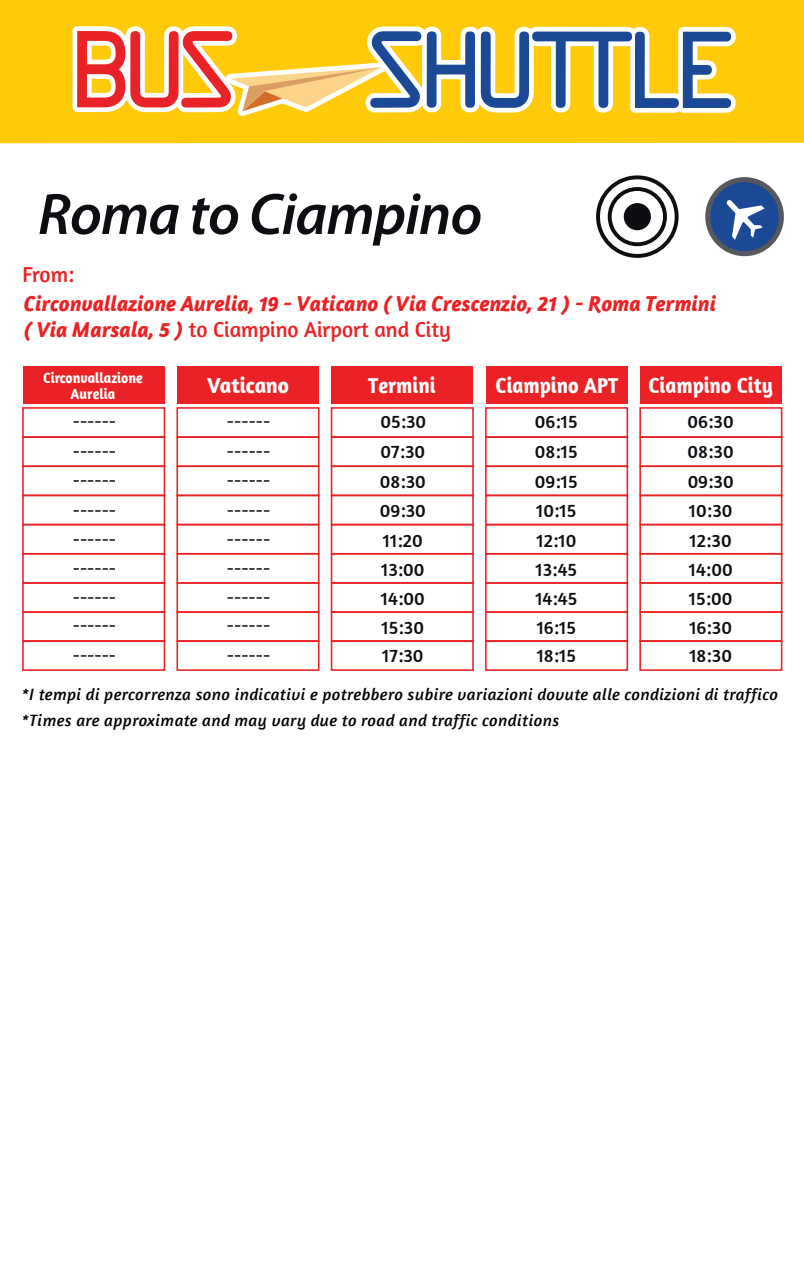
<style>
.page{position:relative;width:804px;height:1270px;background:#fff}
.page>*{position:absolute;margin:0;border:0;box-sizing:border-box;transform-origin:0 0}
.t1{font:italic 600 58.95px "Myriad Pro";letter-spacing:-.015em;color:#0f0c12}
.t2{font:italic 700 22.05px/25.8px "Amaranth";color:#ea2225}
.t3{font:700 22.05px "Amaranth";color:#fff;scale:.92 1}
.t4{font:700 22.05px "Amaranth";color:#fff}
.t5{font:22.05px "Amaranth";color:#ea2225}
.t6{font:18.9px/29.1px "Amaranth";color:#0f0c12;text-align:justify}
.t7{font:italic 16.65px/25.8px "Amaranth";letter-spacing:.03em;color:#000}
.t8{font:700 15px/16.5px "Amaranth";color:#fff;text-align:center;scale:.92 1}
.s1{font-weight:400;font-style:normal}
</style>
<div class="page">
<div style="left:639px;top:366px;width:142px;height:38px;background:#ea2225"></div>
<div style="left:22px;top:407px;width:143px;height:31px;border:2px solid #ea2225"></div>
<div style="left:23px;top:366px;width:141px;height:38px;background:#ea2225"></div>
<div style="left:22px;top:436px;width:143px;height:31px;border:2px solid #ea2225"></div>
<div style="left:22px;top:465px;width:143px;height:31px;border:2px solid #ea2225"></div>
<div style="left:22px;top:494px;width:143px;height:31px;border:2px solid #ea2225"></div>
<div style="left:22px;top:524px;width:143px;height:30px;border:2px solid #ea2225"></div>
<div style="left:22px;top:553px;width:143px;height:30px;border:2px solid #ea2225"></div>
<div style="left:22px;top:582px;width:143px;height:31px;border:2px solid #ea2225"></div>
<div style="left:22px;top:611px;width:143px;height:31px;border:2px solid #ea2225"></div>
<div style="left:177px;top:366px;width:141px;height:38px;background:#ea2225"></div>
<div style="left:176px;top:407px;width:143px;height:31px;border:2px solid #ea2225"></div>
<div style="left:176px;top:436px;width:143px;height:31px;border:2px solid #ea2225"></div>
<div style="left:176px;top:465px;width:143px;height:31px;border:2px solid #ea2225"></div>
<div style="left:176px;top:494px;width:143px;height:31px;border:2px solid #ea2225"></div>
<div style="left:176px;top:524px;width:143px;height:30px;border:2px solid #ea2225"></div>
<div style="left:176px;top:553px;width:143px;height:30px;border:2px solid #ea2225"></div>
<div style="left:176px;top:582px;width:143px;height:31px;border:2px solid #ea2225"></div>
<div style="left:176px;top:611px;width:143px;height:31px;border:2px solid #ea2225"></div>
<div style="left:331px;top:366px;width:142px;height:38px;background:#ea2225"></div>
<div style="left:330px;top:407px;width:143px;height:31px;border:2px solid #ea2225"></div>
<div style="left:330px;top:436px;width:143px;height:31px;border:2px solid #ea2225"></div>
<div style="left:330px;top:465px;width:143px;height:31px;border:2px solid #ea2225"></div>
<div style="left:330px;top:494px;width:143px;height:31px;border:2px solid #ea2225"></div>
<div style="left:330px;top:524px;width:143px;height:30px;border:2px solid #ea2225"></div>
<div style="left:330px;top:553px;width:143px;height:30px;border:2px solid #ea2225"></div>
<div style="left:330px;top:582px;width:143px;height:31px;border:2px solid #ea2225"></div>
<div style="left:330px;top:611px;width:143px;height:31px;border:2px solid #ea2225"></div>
<div style="left:485px;top:366px;width:142px;height:38px;background:#ea2225"></div>
<div style="left:485px;top:407px;width:142px;height:31px;border:2px solid #ea2225"></div>
<div style="left:485px;top:436px;width:142px;height:31px;border:2px solid #ea2225"></div>
<div style="left:485px;top:465px;width:142px;height:31px;border:2px solid #ea2225"></div>
<div style="left:485px;top:494px;width:142px;height:31px;border:2px solid #ea2225"></div>
<div style="left:485px;top:524px;width:142px;height:30px;border:2px solid #ea2225"></div>
<div style="left:485px;top:553px;width:142px;height:30px;border:2px solid #ea2225"></div>
<div style="left:485px;top:582px;width:142px;height:31px;border:2px solid #ea2225"></div>
<div style="left:485px;top:611px;width:142px;height:31px;border:2px solid #ea2225"></div>
<div style="left:639px;top:407px;width:143px;height:31px;border:2px solid #ea2225"></div>
<div style="left:639px;top:436px;width:143px;height:31px;border:2px solid #ea2225"></div>
<div style="left:639px;top:465px;width:143px;height:31px;border:2px solid #ea2225"></div>
<div style="left:639px;top:494px;width:143px;height:31px;border:2px solid #ea2225"></div>
<div style="left:639px;top:524px;width:143px;height:30px;border:2px solid #ea2225"></div>
<div style="left:639px;top:553px;width:143px;height:30px;border:2px solid #ea2225"></div>
<div style="left:639px;top:582px;width:143px;height:31px;border:2px solid #ea2225"></div>
<div style="left:639px;top:611px;width:143px;height:31px;border:2px solid #ea2225"></div>
<div style="left:705px;top:177px;width:78px;height:79px;background:#56585d;border-radius:50%"></div>
<div style="left:710px;top:182px;width:68px;height:69px;background:#1c4995;border-radius:50%"></div>
<svg style="left:726px;top:200px;width:38px;height:40px"></svg>
<div style="left:623px;top:203px;width:27px;height:27px;background:#0f0c12;border-radius:50%"></div>
<div style="left:607px;top:187px;width:59px;height:59px;border:4px solid #0f0c12;border-radius:50%"></div>
<div style="left:595px;top:175px;width:83px;height:83px;border:4px solid #0f0c12;border-radius:50%"></div>
<div style="left:0;top:0;width:803px;height:143px;background:#feca0a"></div>
<svg style="left:72px;top:26px;width:663px;height:90px"></svg>
<div style="left:22px;top:640px;width:143px;height:31px;border:2px solid #ea2225"></div>
<div style="left:176px;top:640px;width:143px;height:31px;border:2px solid #ea2225"></div>
<div style="left:330px;top:640px;width:143px;height:31px;border:2px solid #ea2225"></div>
<div style="left:485px;top:640px;width:142px;height:31px;border:2px solid #ea2225"></div>
<div style="left:639px;top:640px;width:143px;height:31px;border:2px solid #ea2225"></div>
<h1 class="t1" style="left:38px;top:177px;width:445px">Roma to Ciampino</h1>
<p class="t5" style="left:23px;top:261px;width:53px">From:</p>
<p class="t2" style="left:24px;top:291px;width:693px">Circonvallazione Aurelia, 19 - Vaticano ( Via Crescenzio, 21 ) - Roma Termini ( Via Marsala, 5 ) <span class="s1">to Ciampino Airport and City</span></p>
<p class="t8" style="left:43px;top:369px;width:109px">Circonvallazione<br>Aurelia</p>
<p class="t4" style="left:207px;top:371px;width:83px">Vaticano</p>
<p class="t3" style="left:368px;top:371px;width:75px">Termini</p>
<p class="t3" style="left:495px;top:371px;width:135px">Ciampino APT</p>
<p class="t3" style="left:648px;top:371px;width:137px">Ciampino City</p>
<p class="t6" style="left:73px;top:407px;width:45px">------ ------ ------</p>
<p class="t6" style="left:73px;top:496px;width:45px">------ ------ ------ ------ ------</p>
<p class="t6" style="left:227px;top:407px;width:45px">------</p>
<p class="t6" style="left:227px;top:436px;width:45px">------</p>
<p class="t6" style="left:227px;top:466px;width:45px">------</p>
<p class="t6" style="left:227px;top:496px;width:45px">------ ------ ------ ------ ------</p>
<p class="t6" style="left:73px;top:641px;width:45px">------</p>
<p class="t6" style="left:227px;top:641px;width:45px">------</p>
<p class="t6" style="left:380px;top:407px;width:47px">05:30</p>
<p class="t6" style="left:534px;top:407px;width:44px">06:15</p>
<p class="t6" style="left:687px;top:407px;width:48px">06:30</p>
<p class="t6" style="left:380px;top:437px;width:46px">07:30</p>
<p class="t6" style="left:379px;top:466px;width:48px">08:30</p>
<p class="t6" style="left:379px;top:496px;width:47px">09:30</p>
<p class="t6" style="left:381px;top:526px;width:45px">11:20<br>13:00<br>14:00<br>15:30<br>17:30</p>
<p class="t6" style="left:534px;top:437px;width:44px">08:15<br>09:15<br>10:15<br>12:10<br>13:45<br>14:45<br>16:15<br>18:15</p>
<p class="t6" style="left:687px;top:437px;width:48px">08:30<br>09:30<br>10:30<br>12:30<br>14:00<br>15:00<br>16:30<br>18:30</p>
<p class="t7" style="left:22px;top:681px;width:757px">*I tempi di percorrenza sono indicativi e potrebbero subire variazioni dovute alle condizioni di traffico *Times are approximate and may vary due to road and traffic conditions</p>
</div>
